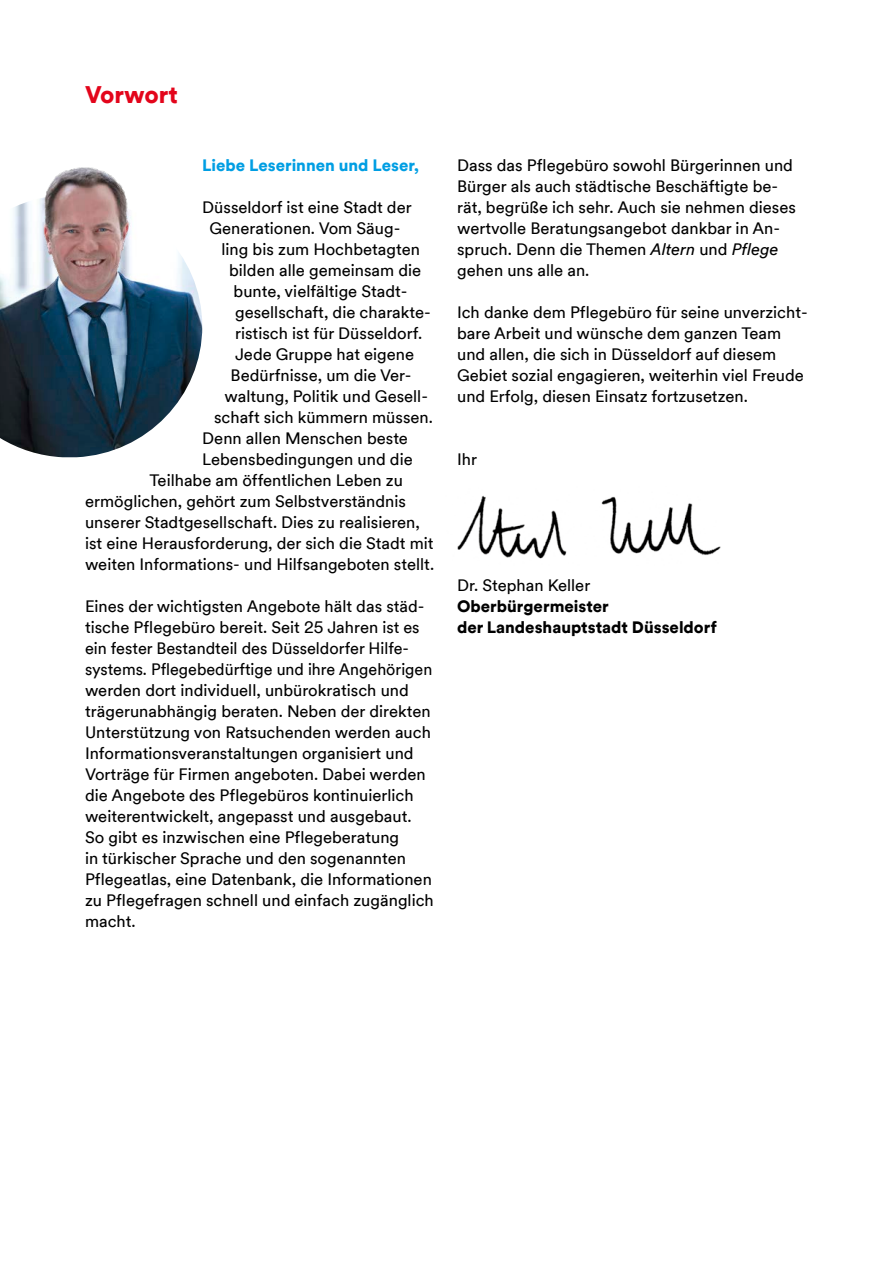
<style>
.page{position:relative;width:893px;height:1263px;background:#fff}
.page>*{position:absolute;margin:0;border:0;box-sizing:border-box;transform-origin:0 0}
.t1{font:900 24px "Duesseldorf Circular TT";color:#e3051b}
.t2{font:16.5px/21px "Duesseldorf Circular TT";color:#000}
.t3{font:900 16.5px/21px "Duesseldorf Circular TT";color:#000}
.t4{font:900 16.5px "Duesseldorf Circular TT";color:#009ee3}
.s1{font-style:italic}
</style>
<div class="page">
<img style="left:0;top:199px;width:202px;height:258px">
<img style="left:40px;top:167px;width:94px;height:187px">
<img style="left:457px;top:495px;width:264px;height:64px">
<h1 class="t1" style="left:85px;top:78px;width:94px">Vorwort</h1>
<p class="t4" style="left:202px;top:153px;width:218px">Liebe Leserinnen und Leser,</p>
<p class="t2" style="left:202px;top:196px;width:211px">Düsseldorf ist eine Stadt der</p>
<p class="t2" style="left:210px;top:217px;width:192px">Generationen. Vom Säug-</p>
<p class="t2" style="left:222px;top:238px;width:200px">ling bis zum Hochbetagten</p>
<p class="t2" style="left:229px;top:259px;width:194px">bilden alle gemeinsam die</p>
<p class="t2" style="left:234px;top:280px;width:175px">bunte, vielfältige Stadt-</p>
<p class="t2" style="left:235px;top:301px;width:197px">gesellschaft, die charakte-</p>
<p class="t2" style="left:235px;top:322px;width:189px">ristisch ist für Düsseldorf.</p>
<p class="t2" style="left:235px;top:343px;width:181px">Jede Gruppe hat eigene</p>
<p class="t2" style="left:231px;top:364px;width:183px">Bedürfnisse, um die Ver-</p>
<p class="t2" style="left:225px;top:385px;width:205px">waltung, Politik und Gesell-</p>
<p class="t2" style="left:214px;top:406px;width:220px">schaft sich kümmern müssen.</p>
<p class="t2" style="left:202px;top:427px;width:207px">Denn allen Menschen beste</p>
<p class="t2" style="left:202px;top:448px;width:212px">Lebensbedingungen und die</p>
<p class="t2" style="left:150px;top:469px;width:255px">Teilhabe am öffentlichen Leben zu</p>
<p class="t2" style="left:85px;top:490px;width:322px">ermöglichen, gehört zum Selbstverständnis</p>
<p class="t2" style="left:85px;top:511px;width:336px">unserer Stadtgesellschaft. Dies zu realisieren,</p>
<p class="t2" style="left:85px;top:532px;width:350px">ist eine Herausforderung, der sich die Stadt mit</p>
<p class="t2" style="left:85px;top:553px;width:351px">weiten Informations- und Hilfsangeboten stellt.</p>
<p class="t2" style="left:85px;top:595px;width:350px">Eines der wichtigsten Angebote hält das städ&shy;tische Pflegebüro bereit. Seit 25 Jahren ist es ein fester Bestandteil des Düsseldorfer Hilfe&shy;systems. Pflegebedürftige und ihre Angehörigen werden dort individuell, unbürokratisch und trägerunabhängig beraten. Neben der direkten Unterstützung von Ratsuchenden werden auch Informationsveranstaltungen organisiert und Vorträge für Firmen angeboten. Dabei werden die Angebote des Pflegebüros kontinuierlich weiterentwickelt, angepasst und ausgebaut.<br>So gibt es inzwischen eine Pflegeberatung<br>in türkischer Sprache und den sogenannten Pflegeatlas, eine Datenbank, die Informationen zu Pflegefragen schnell und einfach zugänglich macht.</p>
<p class="t2" style="left:457px;top:154px;width:340px">Dass das Pflegebüro sowohl Bürgerinnen und Bürger als auch städtische Beschäftigte be&shy;rät, begrüße ich sehr. Auch sie nehmen dieses wertvolle Beratungsangebot dankbar in An&shy;spruch. Denn die Themen <span class="s1">Altern</span> und <span class="s1">Pflege </span>gehen uns alle an.</p>
<p class="t2" style="left:457px;top:301px;width:352px">Ich danke dem Pflegebüro für seine unverzicht&shy;bare Arbeit und wünsche dem ganzen Team und allen, die sich in Düsseldorf auf diesem Gebiet sozial engagieren, weiterhin viel Freude und Erfolg, diesen Einsatz fortzusetzen.</p>
<p class="t2" style="left:457px;top:448px;width:21px">Ihr</p>
<p class="t2" style="left:457px;top:574px;width:135px">Dr. Stephan Keller</p>
<p class="t3" style="left:457px;top:595px;width:261px">Oberbürgermeister<br>der Landeshauptstadt Düsseldorf</p>
</div>
